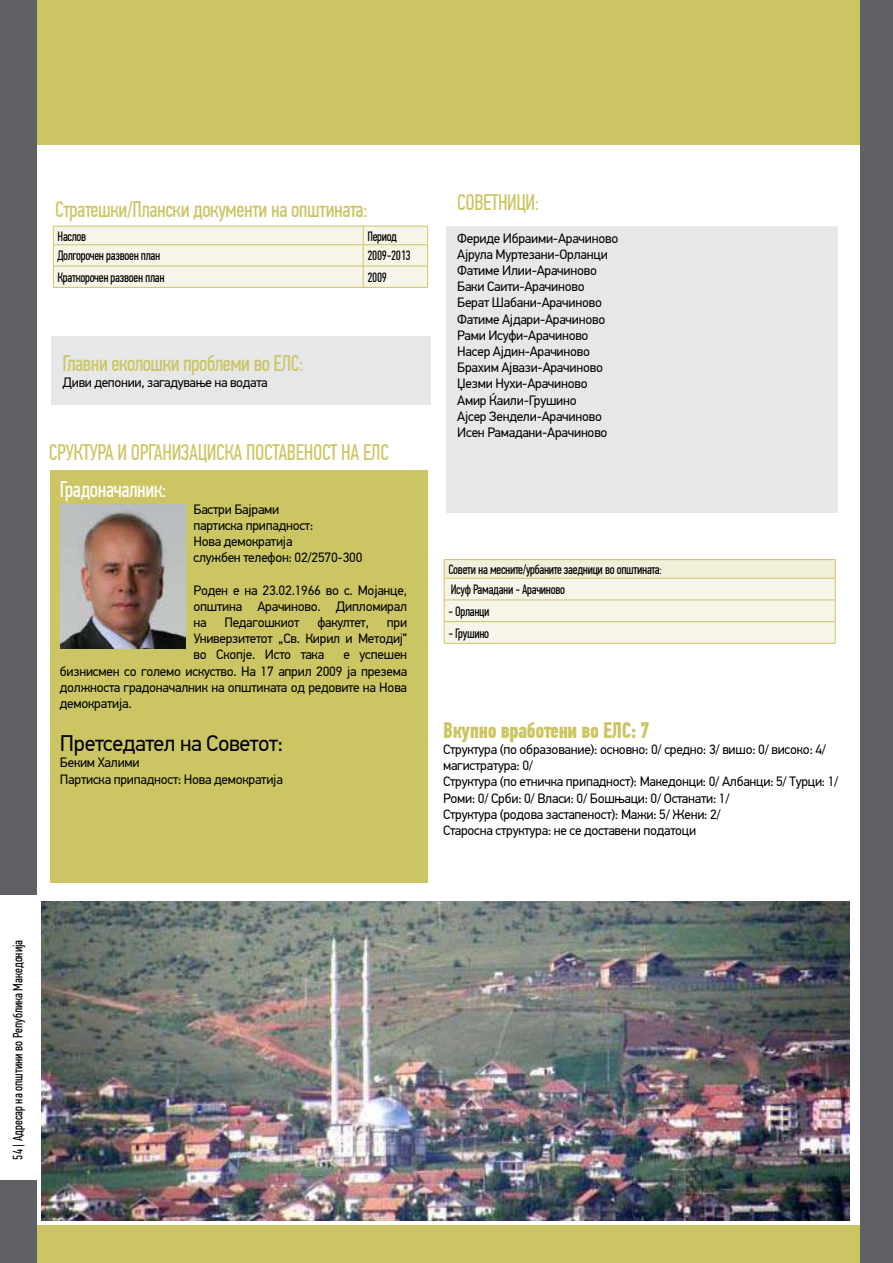
<style>
.page{position:relative;width:893px;height:1263px;background:#fff}
.page>*{position:absolute;margin:0;border:0;box-sizing:border-box;transform-origin:0 0}
.t1{font:22.5px "PF Din Text Comp Pro";letter-spacing:-.015em;color:#cbc564}
.t2{font:700 22.5px "PF Din Text Comp Pro";letter-spacing:-.02em;color:#cbc564}
.t3{font:22.5px "PF1 Din Text Pro";letter-spacing:-.02em;color:#000}
.t4{font:22.5px "PF Din Text Comp Pro";letter-spacing:-.015em;color:#fff}
.t5{font:13.5px/16.2px "PF1 Din Text Pro";letter-spacing:-.02em;color:#000}
.t6{font:13.5px/20.1px "PF Din Text Comp Pro";letter-spacing:-.02em;color:#000}
.t7{font:13.5px "PF Din Text Comp Pro";color:#000}
</style>
<div class="page">
<div style="left:0;top:1225px;width:893px;height:38px;background:#cbc564"></div>
<div style="left:0;top:0;width:865px;height:145px;background:#cbc564"></div>
<div style="left:860px;top:0;width:33px;height:1263px;background:#606164"></div>
<div style="left:0;top:0;width:37px;height:894px;background:#606164"></div>
<div style="left:0;top:1181px;width:37px;height:82px;background:#606164"></div>
<div style="left:52px;top:336px;width:379px;height:69px;background:#e6e7e8"></div>
<div style="left:447px;top:227px;width:391px;height:286px;background:#e6e7e8"></div>
<svg style="left:53px;top:226px;width:375px;height:61px;background:#f4f1e1"></svg>
<hr style="left:53px;top:287px;width:310px;height:1px;background:#cbc564">
<hr style="left:363px;top:287px;width:65px;height:1px;background:#cbc564">
<div style="left:50px;top:471px;width:378px;height:412px;background:#cbc564"></div>
<hr style="left:444px;top:559px;width:391px;height:1px;background:#cbc564">
<svg style="left:444px;top:560px;width:392px;height:83px;background:#f3f1df"></svg>
<hr style="left:444px;top:643px;width:391px;height:1px;background:#cbc564">
<img style="left:41px;top:901px;width:808px;height:319px">
<img style="left:61px;top:504px;width:124px;height:145px">
<h1 class="t1" style="left:55px;top:197px;width:314px">Стратешки/Плански документи на општината:</h1>
<p class="t6" style="left:58px;top:226px;width:30px">Наслов</p>
<p class="t6" style="left:367px;top:226px;width:31px">Период</p>
<p class="t6" style="left:58px;top:246px;width:104px">Долгорочен развоен план</p>
<p class="t6" style="left:367px;top:246px;width:45px">2009-2013</p>
<p class="t6" style="left:58px;top:267px;width:109px">Краткорочен развоен план</p>
<p class="t6" style="left:367px;top:267px;width:20px">2009</p>
<h1 class="t1" style="left:63px;top:350px;width:242px">Главни еколошки проблеми во ЕЛС:</h1>
<p class="t5" style="left:63px;top:374px;width:206px">Диви депонии, загадување на водата</p>
<h1 class="t1" style="left:49px;top:439px;width:342px">СРУКТУРА И ОРГАНИЗАЦИСКА ПОСТАВЕНОСТ НА ЕЛС</h1>
<h1 class="t4" style="left:60px;top:477px;width:108px">Градоначалник:</h1>
<p class="t5" style="left:194px;top:501px;width:170px">Бастри Бајрами<br>партиска припадност:<br>Нова демократија<br>службен телефон: 02/2570-300</p>
<p class="t5" style="left:194px;top:582px;width:215px;text-align:justify">Роден е на 23.02.1966 во с. Мојанце, општина Арачиново. Дипломирал на</p>
<p class="t5" style="left:224px;top:614px;width:77px">Педагошкиот</p>
<p class="t5" style="left:317px;top:614px;width:53px">факултет,</p>
<p class="t5" style="left:194px;top:614px;width:215px;text-align:justify;text-indent:193px">при Универзитетот „Св. Кирил и Методиј“ во Скопје. Исто така</p>
<p class="t5" style="left:60px;top:647px;width:349px;text-align:justify;text-indent:284px">е успешен бизнисмен со големо искуство. На 17 април 2009 ја презема должноста градоначалник на општината од редовите на Нова демократија.</p>
<h1 class="t3" style="left:60px;top:730px;width:225px">Претседател на Советот:</h1>
<p class="t5" style="left:60px;top:755px;width:224px">Беким Халими<br>Партиска припадност: Нова демократија</p>
<h1 class="t1" style="left:457px;top:190px;width:83px">СОВЕТНИЦИ:</h1>
<p class="t5" style="left:457px;top:230px;width:163px">Фериде Ибраими-Арачиново<br>Ајрула Муртезани-Орланци<br>Фатиме Илии-Арачиново<br>Баки Саити-Арачиново<br>Берат Шабани-Арачиново<br>Фатиме Ајдари-Арачиново<br>Рами Исуфи-Арачиново<br>Насер Ајдин-Арачиново<br>Брахим Ајвази-Арачиново<br>Џезми Нухи-Арачиново<br>Амир Ќаили-Грушино<br>Ајсер Зендели-Арачиново<br>Исен Рамадани-Арачиново</p>
<p class="t6" style="left:448px;top:559px;width:215px">Совети на месните/урбаните заедници во општината:<br>Исуф Рамадани - Арачиново</p>
<p class="t6" style="left:448px;top:601px;width:43px">- Орланци</p>
<p class="t6" style="left:448px;top:623px;width:42px">- Грушино</p>
<h1 class="t2" style="left:443px;top:716px;width:208px">Вкупно вработени во ЕЛС: 7</h1>
<p class="t5" style="left:443px;top:741px;width:397px">Структура (по образование): основно: 0/ средно: 3/ вишо: 0/ високо: 4/ магистратура: 0/<br>Структура (по етничка припадност): Македонци: 0/ Албанци: 5/ Турци: 1/ Роми: 0/ Срби: 0/ Власи: 0/ Бошњаци: 0/ Останати: 1/<br>Структура (родова застапеност): Мажи: 5/ Жени: 2/<br>Старосна структура: не се доставени податоци</p>
<p class="t7" style="left:10px;top:1159px;width:221px;rotate:-90deg">54 | Адресар на општини во Република Македонија</p>
</div>
